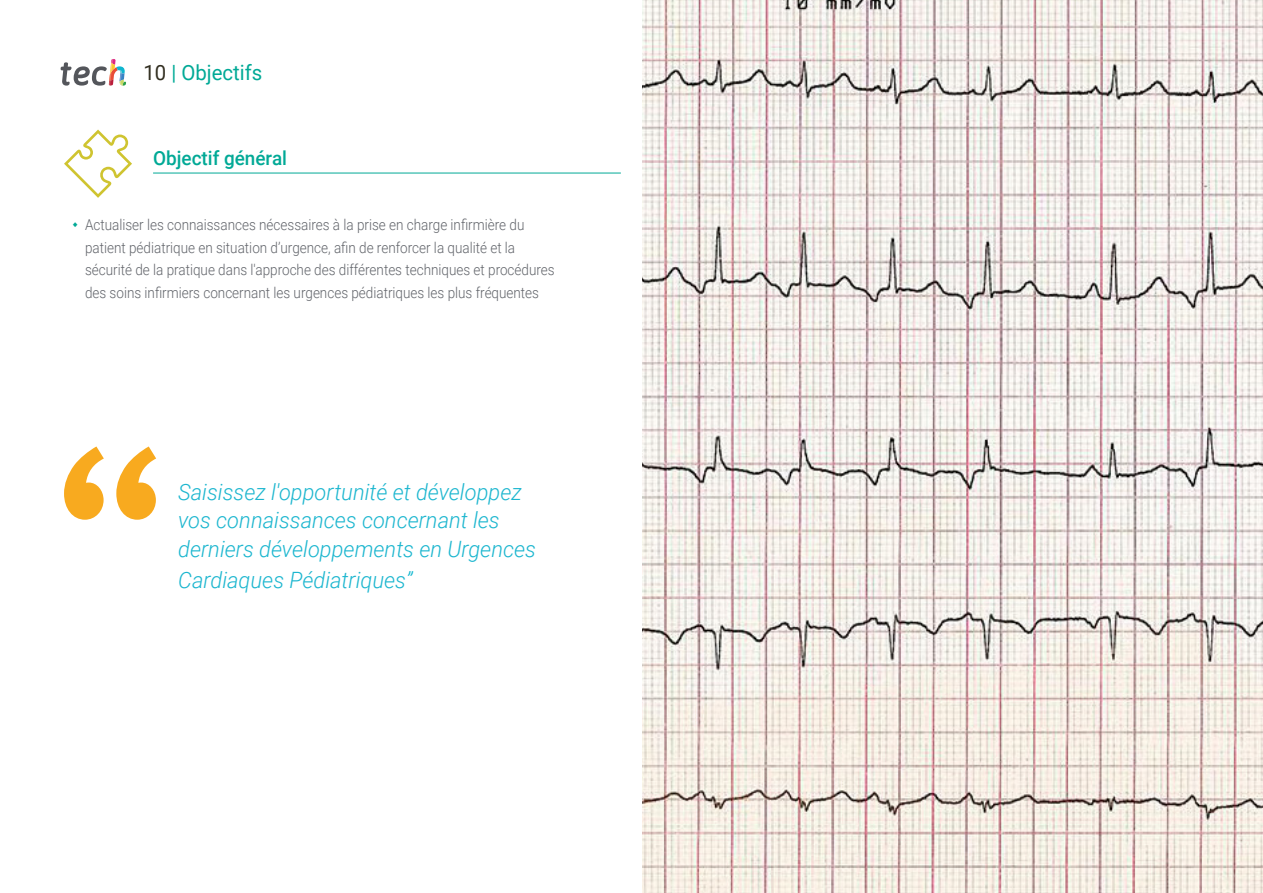
<style>
.page{position:relative;width:1263px;height:893px;background:#fff}
.page>*{position:absolute;margin:0;border:0;box-sizing:border-box;transform-origin:0 0}
.t1{font:italic 300 22.5px/28.5px "Roboto";color:#1cb6cf}
.t2{font:21px "Roboto";color:#00a996}
.t3{font:500 19.5px "Roboto";color:#00a996}
.t4{font:300 15px/22.5px "Roboto";color:#61646a;scale:.9 1}
.s1{color:#312e20}
.s2{color:#00aa96}
.s3{color:#0fb6cf}
</style>
<div class="page">
<svg style="left:64px;top:130px;width:68px;height:68px"></svg>
<img style="left:642px;top:0;width:621px;height:893px">
<svg style="left:61px;top:59px;width:65px;height:27px"></svg>
<svg style="left:64px;top:446px;width:92px;height:74px"></svg>
<hr style="left:153px;top:173px;width:468px;height:1px;background:#00a996">
<h2 class="t2" style="left:144px;top:57px;width:120px"><span class="s1">10</span> <span class="s2">|</span> Objectifs</h2>
<h3 class="t3" style="left:153px;top:144px;width:135px">Objectif général</h3>
<p class="t4" style="left:85px;top:213px;width:523px">Actualiser les connaissances nécessaires à la prise en charge infirmière du patient pédiatrique en situation d’urgence, afin de renforcer la qualité et la sécurité de la pratique dans l'approche des différentes techniques et procédures des soins infirmiers concernant les urgences pédiatriques les plus fréquentes</p>
<h1 class="t1" style="left:178px;top:476px;width:359px">Saisissez l'opportunité et développez vos connaissances concernant les derniers développements en Urgences</h1>
<h1 class="t1" style="left:178px;top:565px;width:236px">Cardiaques Pédiatriques<span class="s3">”</span></h1>
</div>
